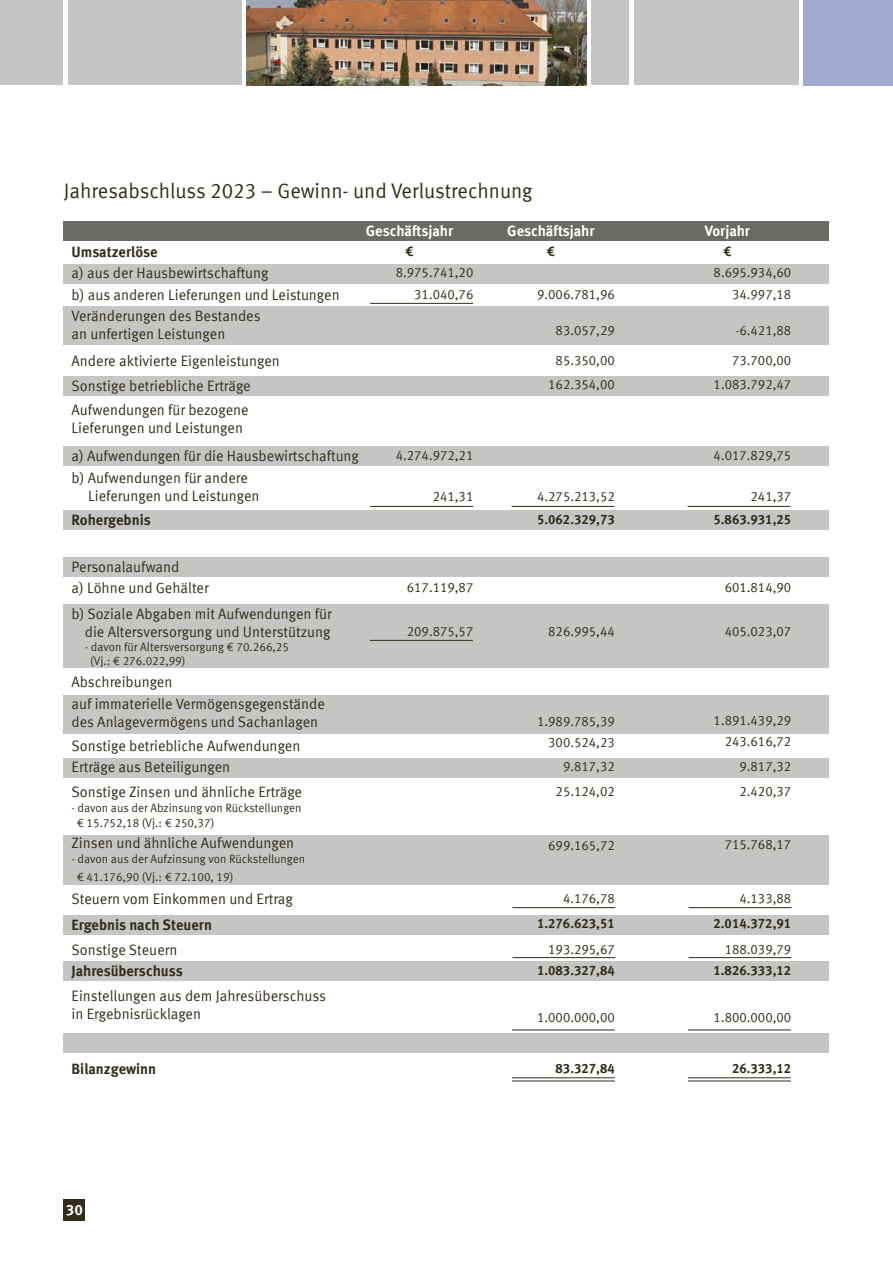
<style>
.page{position:relative;width:893px;height:1263px;background:#fff}
.page>*{position:absolute;margin:0;border:0;box-sizing:border-box;transform-origin:0 0}
.t1{font:21px "Meta Offc Norm";color:#312d1a;scale:.96 1}
.t2{font:15px/18px "Meta Offc Norm";color:#312d1a;scale:.96 1}
.t3{font:700 15px "Meta Offc";color:#312d1a;scale:.96 1}
.t4{font:700 15px "Meta Offc";letter-spacing:-.005em;color:#fff;scale:.96 1}
.t5{font:700 15px "Meta Offc";letter-spacing:-.005em;color:#fff}
.t6{font:13.5px/21.3px "Meta Offc Norm";color:#312d1a;text-align:right;scale:.96 1}
.t7{font:700 13.5px "Meta Offc";color:#312d1a;scale:.96 1}
.t8{font:12px/14.4px "Meta Offc Norm";color:#312d1a;scale:.96 1}
</style>
<div class="page">
<div style="left:0;top:0;width:893px;height:85px;background:#c5c5c4"></div>
<div style="left:64px;top:1199px;width:21px;height:21px;background:#312d1a"></div>
<div style="left:64px;top:221px;width:765px;height:20px;background:#6b6a64"></div>
<div style="left:64px;top:264px;width:765px;height:19px;background:#c5c5c4"></div>
<div style="left:64px;top:306px;width:765px;height:38px;background:#c5c5c4"></div>
<div style="left:64px;top:376px;width:765px;height:20px;background:#c5c5c4"></div>
<div style="left:64px;top:446px;width:765px;height:20px;background:#c5c5c4"></div>
<div style="left:64px;top:510px;width:765px;height:20px;background:#c5c5c4"></div>
<div style="left:64px;top:557px;width:765px;height:20px;background:#c5c5c4"></div>
<div style="left:64px;top:604px;width:765px;height:64px;background:#c5c5c4"></div>
<div style="left:64px;top:695px;width:765px;height:38px;background:#c5c5c4"></div>
<div style="left:64px;top:758px;width:765px;height:20px;background:#c5c5c4"></div>
<div style="left:64px;top:836px;width:765px;height:49px;background:#c5c5c4"></div>
<div style="left:64px;top:915px;width:765px;height:20px;background:#c5c5c4"></div>
<div style="left:64px;top:961px;width:765px;height:20px;background:#c5c5c4"></div>
<div style="left:64px;top:1033px;width:765px;height:20px;background:#c5c5c4"></div>
<hr style="left:512px;top:1077px;width:103px;height:1px;background:#312d1a">
<hr style="left:512px;top:1080px;width:103px;height:1px;background:#312d1a">
<hr style="left:512px;top:1029px;width:103px;height:1px;background:#312d1a">
<hr style="left:689px;top:957px;width:103px;height:1px;background:#312d1a">
<hr style="left:689px;top:907px;width:103px;height:1px;background:#312d1a">
<hr style="left:688px;top:506px;width:102px;height:1px;background:#312d1a">
<hr style="left:370px;top:506px;width:103px;height:1px;background:#312d1a">
<hr style="left:512px;top:506px;width:102px;height:1px;background:#312d1a">
<hr style="left:370px;top:303px;width:103px;height:1px;background:#312d1a">
<hr style="left:370px;top:640px;width:103px;height:1px;background:#312d1a">
<hr style="left:512px;top:957px;width:103px;height:1px;background:#312d1a">
<hr style="left:512px;top:907px;width:103px;height:1px;background:#312d1a">
<hr style="left:688px;top:1077px;width:103px;height:1px;background:#312d1a">
<hr style="left:688px;top:1080px;width:103px;height:1px;background:#312d1a">
<hr style="left:688px;top:1029px;width:103px;height:1px;background:#312d1a">
<hr style="left:64px;top:0;width:4px;height:85px;background:#fff">
<hr style="left:587px;top:0;width:4px;height:85px;background:#fff">
<div style="left:629px;top:0;width:5px;height:85px;background:#fff"></div>
<div style="left:799px;top:0;width:5px;height:85px;background:#fff"></div>
<div style="left:242px;top:0;width:5px;height:85px;background:#fff"></div>
<img style="left:247px;top:0;width:340px;height:85px">
<div style="left:804px;top:0;width:89px;height:85px;background:#a1a9ce"></div>
<h1 class="t1" style="left:64px;top:179px;width:490px">Jahresabschluss 2023 – Gewinn- und Verlustrechnung</h1>
<p class="t4" style="left:366px;top:222px;width:92px">Geschäftsjahr</p>
<p class="t4" style="left:507px;top:222px;width:92px">Geschäftsjahr</p>
<p class="t7" style="left:406px;top:243px;width:10px">€</p>
<p class="t7" style="left:547px;top:243px;width:10px">€</p>
<p class="t6" style="left:396px;top:262px;width:82px">8.975.741,20<br>31.040,76</p>
<p class="t3" style="left:72px;top:243px;width:91px">Umsatzerlöse</p>
<p class="t2" style="left:72px;top:263px;width:281px;line-height:21.3px">a) aus der Hausbewirtschaftung<br>b) aus anderen Lieferungen und Leistungen<br>Veränderungen des Bestandes</p>
<p class="t2" style="left:72px;top:321px;width:219px;line-height:26.7px">an unfertigen Leistungen<br>Andere aktivierte Eigenleistungen</p>
<p class="t2" style="left:72px;top:374px;width:188px;line-height:23.7px">Sonstige betriebliche Erträge<br>Aufwendungen für bezogene</p>
<p class="t2" style="left:72px;top:413px;width:301px;line-height:28.8px">Lieferungen und Leistungen<br>a) Aufwendungen für die Hausbewirtschaftung</p>
<p class="t6" style="left:537px;top:284px;width:82px">9.006.781,96</p>
<p class="t6" style="left:556px;top:316px;width:63px;line-height:29.7px;text-align:left">83.057,29<br>85.350,00</p>
<p class="t6" style="left:548px;top:374px;width:71px">162.354,00</p>
<p class="t6" style="left:396px;top:445px;width:82px">4.274.972,21</p>
<p class="t2" style="left:88px;top:469px;width:180px;text-indent:-17px">b) Aufwendungen für andere<br>Lieferungen und Leistungen</p>
<p class="t3" style="left:72px;top:511px;width:84px">Rohergebnis</p>
<p class="t2" style="left:72px;top:558px;width:114px">Personalaufwand</p>
<p class="t2" style="left:72px;top:605px;width:272px;text-align:right">b) Soziale Abgaben mit Aufwendungen für die Altersversorgung und Unterstützung</p>
<p class="t8" style="left:90px;top:640px;width:209px;text-indent:-5px">- davon für Altersversorgung € 70.266,25 (Vj.: € 276.022,99)</p>
<p class="t2" style="left:72px;top:673px;width:107px">Abschreibungen</p>
<p class="t2" style="left:72px;top:579px;width:144px">a) Löhne und Gehälter</p>
<p class="t2" style="left:72px;top:695px;width:265px">auf immaterielle Vermögensgegenstände des Anlagevermögens und Sachanlagen</p>
<p class="t2" style="left:72px;top:758px;width:167px">Erträge aus Beteiligungen</p>
<p class="t2" style="left:72px;top:737px;width:240px">Sonstige betriebliche Aufwendungen</p>
<p class="t2" style="left:72px;top:783px;width:242px">Sonstige Zinsen und ähnliche Erträge</p>
<p class="t8" style="left:77px;top:801px;width:236px;line-height:15px;text-indent:-5px">- davon aus der Abzinsung von Rückstellungen € 15.752,18 (Vj.: € 250,37)</p>
<p class="t2" style="left:72px;top:834px;width:233px">Zinsen und ähnliche Aufwendungen</p>
<p class="t8" style="left:77px;top:850px;width:239px;line-height:18px;text-indent:-5px">- davon aus der Aufzinsung von Rückstellungen € 41.176,90 (Vj.: € 72.100, 19)</p>
<p class="t2" style="left:72px;top:890px;width:232px">Steuern vom Einkommen und Ertrag</p>
<p class="t3" style="left:72px;top:916px;width:148px">Ergebnis nach Steuern</p>
<p class="t2" style="left:72px;top:941px;width:112px">Sonstige Steuern</p>
<p class="t2" style="left:72px;top:987px;width:267px">Einstellungen aus dem Jahresüberschuss in Ergebnisrücklagen</p>
<p class="t3" style="left:72px;top:962px;width:117px">Jahresüberschuss</p>
<p class="t3" style="left:72px;top:1059px;width:90px">Bilanzgewinn</p>
<p class="t5" style="left:66px;top:1201px;width:19px">30</p>
<p class="t6" style="left:433px;top:486px;width:44px">241,31</p>
<p class="t6" style="left:407px;top:577px;width:71px">617.119,87</p>
<p class="t6" style="left:407px;top:621px;width:71px">209.875,57</p>
<p class="t6" style="left:537px;top:486px;width:82px">4.275.213,52</p>
<p class="t7" style="left:537px;top:511px;width:82px">5.062.329,73</p>
<p class="t6" style="left:548px;top:621px;width:71px">826.995,44</p>
<p class="t6" style="left:537px;top:711px;width:82px">1.989.785,39<br>300.524,23</p>
<p class="t6" style="left:556px;top:781px;width:63px">25.124,02</p>
<p class="t6" style="left:563px;top:756px;width:55px">9.817,32</p>
<p class="t6" style="left:548px;top:835px;width:71px">699.165,72</p>
<p class="t6" style="left:563px;top:888px;width:55px">4.176,78</p>
<p class="t6" style="left:548px;top:938px;width:71px">193.295,67</p>
<p class="t7" style="left:537px;top:915px;width:82px">1.276.623,51</p>
<p class="t7" style="left:537px;top:962px;width:82px">1.083.327,84</p>
<p class="t6" style="left:537px;top:1006px;width:82px">1.000.000,00</p>
<p class="t7" style="left:556px;top:1060px;width:63px">83.327,84</p>
<p class="t4" style="left:705px;top:222px;width:49px">Vorjahr</p>
<p class="t7" style="left:723px;top:243px;width:10px">€</p>
<p class="t6" style="left:714px;top:262px;width:82px">8.695.934,60<br>34.997,18</p>
<p class="t6" style="left:732px;top:316px;width:63px;line-height:29.7px;text-align:left">-6.421,88<br>73.700,00</p>
<p class="t6" style="left:714px;top:374px;width:82px">1.083.792,47</p>
<p class="t6" style="left:714px;top:445px;width:82px">4.017.829,75</p>
<p class="t6" style="left:750px;top:486px;width:44px">241,37</p>
<p class="t7" style="left:713px;top:511px;width:82px">5.863.931,25</p>
<p class="t6" style="left:725px;top:577px;width:71px">601.814,90</p>
<p class="t6" style="left:725px;top:621px;width:71px">405.023,07</p>
<p class="t6" style="left:714px;top:710px;width:82px">1.891.439,29<br>243.616,72</p>
<p class="t6" style="left:739px;top:781px;width:55px">2.420,37</p>
<p class="t6" style="left:739px;top:756px;width:55px">9.817,32</p>
<p class="t6" style="left:725px;top:834px;width:71px">715.768,17</p>
<p class="t6" style="left:739px;top:888px;width:55px">4.133,88</p>
<p class="t6" style="left:725px;top:938px;width:71px">188.039,79</p>
<p class="t7" style="left:713px;top:915px;width:82px">2.014.372,91</p>
<p class="t7" style="left:713px;top:962px;width:82px">1.826.333,12</p>
<p class="t6" style="left:714px;top:1006px;width:82px">1.800.000,00</p>
<p class="t7" style="left:732px;top:1060px;width:63px">26.333,12</p>
</div>
